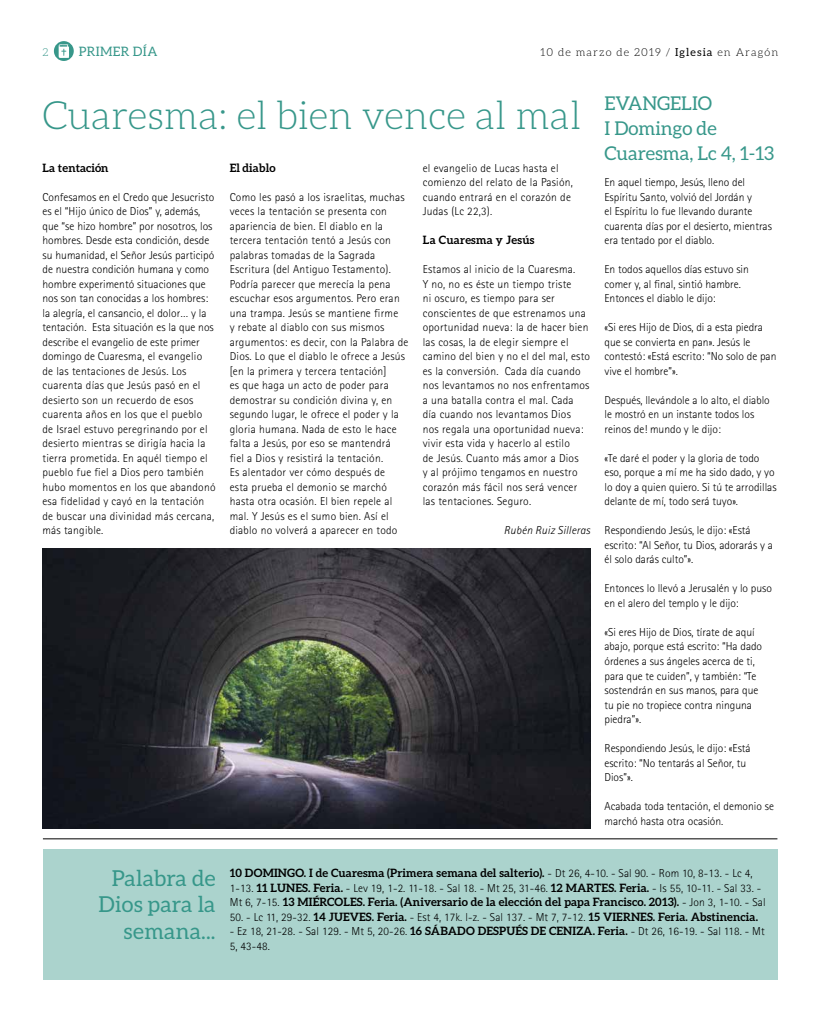
<style>
.page{position:relative;width:820px;height:1021px;background:#fff}
.page>*{position:absolute;margin:0;border:0;box-sizing:border-box;transform-origin:0 0}
.t1{font:300 39px "Aleo";color:#37978a}
.t2{font:22px/26.4px "Aleo";letter-spacing:.01em;color:#37978a;text-align:right}
.t3{font:19px/25px "Aleo";color:#37978a}
.t4{font:13px "Aleo";letter-spacing:.025em;color:#37978a}
.t5{font:300 11.5px/14.5px "Rotis Sans Serif";letter-spacing:.02em;color:#000}
.t6{font:300 11.5px/14.5px "Rotis Sans Serif";color:#000}
.t7{font:700 11.5px "Aleo";letter-spacing:.01em;color:#000}
.t8{font:italic 300 11.5px "Rotis Sans Serif";letter-spacing:.02em;color:#000}
.t9{font:300 11px "Aleo";letter-spacing:.1em;color:#000}
.t10{font:300 11px "Aleo";color:#37978a}
.s1{font-weight:400}
.s2{font-family:"Rotis Sans Serif";font-weight:300}
.s3{font-family:"Aleo";font-weight:700}
</style>
<div class="page">
<svg style="left:54px;top:41px;width:20px;height:20px"></svg>
<div style="left:43px;top:849px;width:734px;height:130px;background:#abd3cd"></div>
<hr style="left:43px;top:838px;width:734px;height:1px;background:#000">
<img style="left:43px;top:549px;width:547px;height:279px">
<p class="t10" style="left:43px;top:46px;width:7px">2</p>
<p class="t4" style="left:79px;top:44px;width:80px">PRIMER DÍA</p>
<p class="t9" style="left:540px;top:46px;width:239px">10 de marzo de 2019 / <span class="s1">Iglesia</span> en Aragón</p>
<h1 class="t1" style="left:43px;top:94px;width:539px">Cuaresma: el bien vence al mal</h1>
<p class="t7" style="left:42px;top:161px;width:68px">La tentación</p>
<p class="t5" style="left:42px;top:189px;width:174px">Confesamos en el Credo que Jesucristo es el “Hijo único de Dios” y, además, que “se hizo hombre” por nosotros, los hombres. Desde esta condición, desde su humanidad, el Señor Jesús participó de nuestra condición humana y como hombre experimentó situaciones que nos son tan conocidas a los hombres: la alegría, el cansancio, el dolor… y la tentación. Esta situación es la que nos describe el evangelio de este primer domingo de Cuaresma, el evangelio de las tentaciones de Jesús. Los cuarenta días que Jesús pasó en el desierto son un recuerdo de esos cuarenta años en los que el pueblo de Israel estuvo peregrinando por el desierto mientras se dirigía hacia la tierra prometida. En aquél tiempo el pueblo fue fiel a Dios pero también hubo momentos en los que abandonó esa fidelidad y cayó en la tentación de buscar una divinidad más cercana, más tangible.</p>
<p class="t7" style="left:230px;top:161px;width:47px">El diablo</p>
<p class="t5" style="left:230px;top:190px;width:180px">Como les pasó a los israelitas, muchas veces la tentación se presenta con apariencia de bien. El diablo en la tercera tentación tentó a Jesús con palabras tomadas de la Sagrada Escritura (del Antiguo Testamento).<br>Podría parecer que merecía la pena escuchar esos argumentos. Pero eran una trampa. Jesús se mantiene firme<br>y rebate al diablo con sus mismos argumentos: es decir, con la Palabra de Dios. Lo que el diablo le ofrece a Jesús [en la primera y tercera tentación]<br>es que haga un acto de poder para demostrar su condición divina y, en segundo lugar, le ofrece el poder y la gloria humana. Nada de esto le hace falta a Jesús, por eso se mantendrá<br>fiel a Dios y resistirá la tentación.<br>Es alentador ver cómo después de<br>esta prueba el demonio se marchó hasta otra ocasión. El bien repele al mal. Y Jesús es el sumo bien. Así el diablo no volverá a aparecer en todo</p>
<p class="t5" style="left:422px;top:161px;width:151px">el evangelio de Lucas hasta el comienzo del relato de la Pasión, cuando entrará en el corazón de<br>Judas (Lc 22,3).</p>
<p class="t7" style="left:422px;top:233px;width:113px">La Cuaresma y Jesús</p>
<p class="t5" style="left:422px;top:262px;width:169px">Estamos al inicio de la Cuaresma.<br>Y no, no es éste un tiempo triste<br>ni oscuro, es tiempo para ser conscientes de que estrenamos una oportunidad nueva: la de hacer bien las cosas, la de elegir siempre el camino del bien y no el del mal, esto es la conversión. Cada día cuando nos levantamos no nos enfrentamos a una batalla contra el mal. Cada día cuando nos levantamos Dios<br>nos regala una oportunidad nueva: vivir esta vida y hacerlo al estilo<br>de Jesús. Cuanto más amor a Dios<br>y al prójimo tengamos en nuestro corazón más fácil nos será vencer las tentaciones. Seguro.</p>
<p class="t8" style="left:503px;top:524px;width:88px">Rubén Ruiz Silleras</p>
<h3 class="t3" style="left:604px;top:90px;width:171px">EVANGELIO<br>I Domingo de<br>Cuaresma, Lc 4, 1-13</h3>
<p class="t6" style="left:604px;top:175px;width:169px">En aquel tiempo, Jesús, lleno del Espíritu Santo, volvió del Jordán y<br>el Espíritu lo fue llevando durante cuarenta días por el desierto, mientras era tentado por el diablo.</p>
<p class="t6" style="left:604px;top:262px;width:146px">En todos aquellos días estuvo sin comer y, al final, sintió hambre.<br>Entonces el diablo le dijo:</p>
<p class="t6" style="left:604px;top:320px;width:173px">«Si eres Hijo de Dios, di a esta piedra que se convierta en pan». Jesús le contestó: «Está escrito: “No solo de pan vive el hombre”».</p>
<p class="t6" style="left:604px;top:393px;width:167px">Después, llevándole a lo alto, el diablo le mostró en un instante todos los reinos de! mundo y le dijo:</p>
<p class="t6" style="left:604px;top:451px;width:174px">«Te daré el poder y la gloria de todo eso, porque a mí me ha sido dado, y yo lo doy a quien quiero. Si tú te arrodillas delante de mí, todo será tuyo».</p>
<p class="t6" style="left:604px;top:523px;width:170px">Respondiendo Jesús, le dijo: «Está escrito: “Al Señor, tu Dios, adorarás y a él solo darás culto”».</p>
<p class="t6" style="left:604px;top:581px;width:169px">Entonces lo llevó a Jerusalén y lo puso en el alero del templo y le dijo:</p>
<p class="t6" style="left:604px;top:625px;width:159px">«Si eres Hijo de Dios, tírate de aquí abajo, porque está escrito: “Ha dado órdenes a sus ángeles acerca de ti, para que te cuiden”, y también: “Te sostendrán en sus manos, para que tu pie no tropiece contra ninguna piedra”».</p>
<p class="t6" style="left:604px;top:741px;width:148px">Respondiendo Jesús, le dijo: «Está escrito: “No tentarás al Señor, tu<br>Dios”».</p>
<p class="t6" style="left:604px;top:799px;width:171px">Acabada toda tentación, el demonio se marchó hasta otra ocasión.</p>
<h2 class="t2" style="left:98px;top:864px;width:119px">Palabra de<br>Dios para la semana...</h2>
<p class="t7" style="left:230px;top:866px;width:524px">10 DOMINGO. I de Cuaresma (Primera semana del salterio). <span class="s2">- Dt 26, 4-10. - Sal 90. - Rom 10, 8-13. - Lc 4,</span></p>
<p class="t5" style="left:230px;top:880px;width:533px">1-13. <span class="s3">11 LUNES. Feria.</span> - Lev 19, 1-2. 11-18. - Sal 18. - Mt 25, 31-46. <span class="s3">12 MARTES. Feria.</span> - Is 55, 10-11. - Sal 33. -</p>
<p class="t7" style="left:230px;top:895px;width:537px"><span class="s2">Mt 6, 7-15.</span> 13 MIÉRCOLES. Feria. (Aniversario de la elección del papa Francisco. 2013). <span class="s2">- Jon 3, 1-10. - Sal</span></p>
<p class="t5" style="left:230px;top:909px;width:529px">50. - Lc 11, 29-32. <span class="s3">14 JUEVES. Feria.</span> - Est 4, 17k. l-z. - Sal 137. - Mt 7, 7-12. <span class="s3">15 VIERNES. Feria. Abstinencia.</span></p>
<p class="t5" style="left:230px;top:924px;width:536px">- Ez 18, 21-28. - Sal 129. - Mt 5, 20-26. <span class="s3">16 SÁBADO DESPUÉS DE CENIZA. Feria.</span> - Dt 26, 16-19. - Sal 118. - Mt<br>5, 43-48.</p>
</div>
